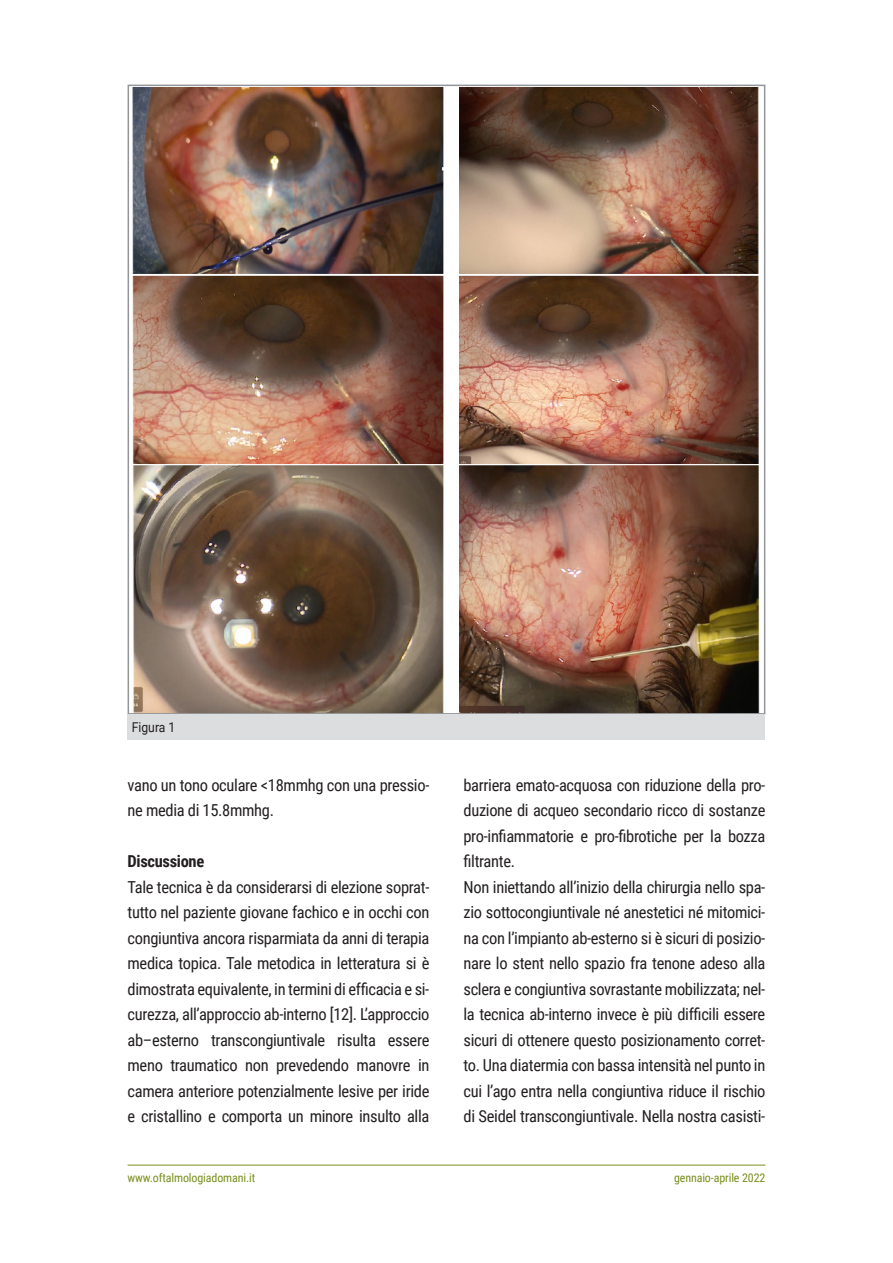
<style>
.page{position:relative;width:893px;height:1263px;background:#fff}
.page>*{position:absolute;margin:0;border:0;box-sizing:border-box;transform-origin:0 0}
.t1{font:16.5px/25.5px "Roboto Condensed";letter-spacing:-.02em;color:#231f20}
.t2{font:700 16.5px "Roboto Condensed";letter-spacing:-.02em;color:#231f20}
.t3{font:13.5px "Roboto";color:#231f20;scale:.9 1}
.t4{font:12px "Roboto Condensed";letter-spacing:-.01em;color:#7a8f1c}
</style>
<div class="page">
<hr style="left:128px;top:1165px;width:637px;height:1px;background:#7a8f1c">
<img style="left:132px;top:88px;width:628px;height:623px">
<div style="left:128px;top:714px;width:637px;height:25px;background:#dcdddf"></div>
<p class="t3" style="left:132px;top:717px;width:50px">Figura 1</p>
<p class="t1" style="left:128px;top:771px;width:303px">vano un tono oculare &lt;18mmhg con una pressio&shy;ne media di 15.8mmhg.</p>
<p class="t2" style="left:128px;top:850px;width:78px">Discussione</p>
<p class="t1" style="left:128px;top:873px;width:303px;text-align:justify">Tale tecnica è da considerarsi di elezione soprat&shy;tutto nel paziente giovane fachico e in occhi con congiuntiva ancora risparmiata da anni di terapia medica topica. Tale metodica in letteratura si è dimostrata equivalente, in termini di efficacia e si&shy;curezza, all’approccio ab-interno [12]. L’approccio ab–esterno transcongiuntivale risulta essere meno traumatico non prevedendo manovre in camera anteriore potenzialmente lesive per iride e cristallino e comporta un minore insulto alla</p>
<p class="t1" style="left:463px;top:771px;width:303px">barriera emato-acquosa con riduzione della pro&shy;duzione di acqueo secondario ricco di sostanze pro-infiammatorie e pro-fibrotiche per la bozza filtrante.<br>Non iniettando all’inizio della chirurgia nello spa&shy;zio sottocongiuntivale né anestetici né mitomici&shy;na con l’impianto ab-esterno si è sicuri di posizio&shy;nare lo stent nello spazio fra tenone adeso alla sclera e congiuntiva sovrastante mobilizzata; nel&shy;la tecnica ab-interno invece è più difficili essere sicuri di ottenere questo posizionamento corret&shy;to. Una diatermia con bassa intensità nel punto in cui l’ago entra nella congiuntiva riduce il rischio di Seidel transcongiuntivale. Nella nostra casisti-</p>
<p class="t4" style="left:128px;top:1169px;width:129px">www.oftalmologiadomani.it</p>
<p class="t4" style="left:674px;top:1169px;width:93px">gennaio-aprile 2022</p>
</div>
